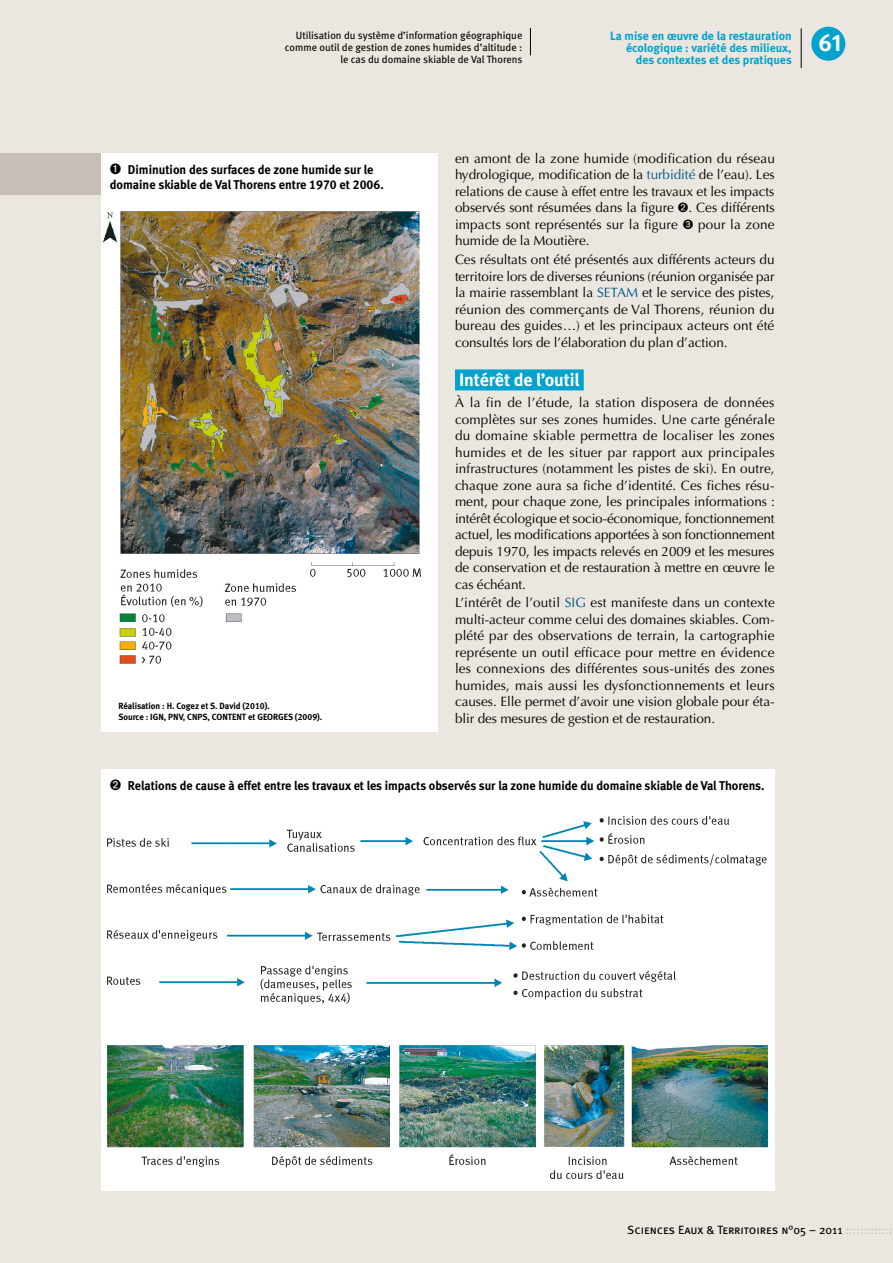
<style>
.page{position:relative;width:893px;height:1263px;background:#ebe7e0}
.page>*{position:absolute;margin:0;border:0;box-sizing:border-box;transform-origin:0 0}
.t1{font:24px "Meta Bold Caps Expert";color:#fff}
.t2{font:18px "Meta Bold LF";letter-spacing:-.01em;color:#fff}
.t3{font:13.5px/16.5px "Optima";letter-spacing:-.005em;color:#000;text-align:justify}
.titre_tableau{font:12.75px "Meta Bold LF";color:#000;scale:.96 1}
.titre_tableau-2{font:12.75px/15px "Meta Bold LF";color:#000}
.roulette_section{font:700 12px/12px "Meta";color:#00a3cd;text-align:right}
.t4{font:12px "Meta Book Caps";color:#000}
.roulette_article{font:10.5px/12px "Meta Book LF";color:#000;text-align:right}
.titre_tableau-3{font:9px/10.5px "Meta Bold LF";color:#000}
.s1{color:#005786}
.s2{color:#c6c7c8}
</style>
<div class="page">
<div style="left:0;top:153px;width:118px;height:42px;background:#c5bfb7"></div>
<div style="left:455px;top:369px;width:129px;height:21px;background:#00a3cd"></div>
<svg style="left:530px;top:28px;width:1px;height:27px"></svg>
<div style="left:101px;top:153px;width:337px;height:578px;background:#fff"></div>
<div style="left:101px;top:769px;width:674px;height:422px;background:#fff"></div>
<img style="left:102px;top:211px;width:319px;height:453px">
<img style="left:107px;top:816px;width:660px;height:362px">
<div style="left:811px;top:27px;width:34px;height:34px;background:#00a3cd;border-radius:50%"></div>
<hr style="left:801px;top:28px;width:1px;height:40px;background:#000">
<p class="roulette_article" style="left:285px;top:29px;width:239px">Utilisation du système d’information géographique comme outil de gestion de zones humides d’altitude : le cas du domaine skiable de Val Thorens</p>
<p class="roulette_section" style="left:610px;top:29px;width:183px">La mise en œuvre de la restauration écologique : variété des milieux, des contextes et des pratiques</p>
<p class="t1" style="left:818px;top:28px;width:25px">61</p>
<p class="titre_tableau-2" style="left:110px;top:162px;width:276px">➊ Diminution des surfaces de zone humide sur le domaine skiable de Val Thorens entre 1970 et 2006.</p>
<p class="titre_tableau-3" style="left:118px;top:701px;width:206px">Réalisation : H. Cogez et S. David (2010).<br>Source : IGN, PNV, CNPS, CONTENT et GEORGES (2009).</p>
<p class="t3" style="left:455px;top:150px;width:321px">en amont de la zone humide (modification du réseau hydrologique, modification de la <span class="s1">turbidité</span> de l’eau). Les relations de cause à effet entre les travaux et les impacts observés sont résumées dans la figure ➋. Ces différents impacts sont représentés sur la figure ➌ pour la zone humide de la Moutière.</p>
<p class="t3" style="left:455px;top:251px;width:321px">Ces résultats ont été présentés aux différents acteurs du territoire lors de diverses réunions (réunion organisée par la mairie rassemblant la <span class="s1">SETAM</span> et le service des pistes, réunion des commerçants de Val Thorens, réunion du bureau des guides…) et les principaux acteurs ont été consultés lors de l’élaboration du plan d’action.</p>
<h1 class="t2" style="left:459px;top:369px;width:122px">Intérêt de l’outil</h1>
<p class="t3" style="left:455px;top:395px;width:321px">À la fin de l’étude, la station disposera de données complètes sur ses zones humides. Une carte générale du domaine skiable permettra de localiser les zones humides et de les situer par rapport aux principales infrastructures (notamment les pistes de ski). En outre, chaque zone aura sa fiche d’identité. Ces fiches résu&shy;ment, pour chaque zone, les principales informations : intérêt écologique et socio-économique, fonctionnement actuel, les modifications apportées à son fonctionnement depuis 1970, les impacts relevés en 2009 et les mesures de conservation et de restauration à mettre en œuvre le cas échéant.</p>
<p class="t3" style="left:455px;top:595px;width:321px">L’intérêt de l’outil <span class="s1">SIG</span> est manifeste dans un contexte multi-acteur comme celui des domaines skiables. Com&shy;plété par des observations de terrain, la cartographie représente un outil efficace pour mettre en évidence les connexions des différentes sous-unités des zones humides, mais aussi les dysfonctionnements et leurs causes. Elle permet d’avoir une vision globale pour éta&shy;blir des mesures de gestion et de restauration.</p>
<p class="titre_tableau" style="left:110px;top:778px;width:683px">➋ Relations de cause à effet entre les travaux et les impacts observés sur la zone humide du domaine skiable de Val Thorens.</p>
<p class="t4" style="left:627px;top:1223px;width:266px">Sciences Eaux &amp; Territoires n°05 – 2011 <span class="s2">:::::::::::::</span></p>
</div>
